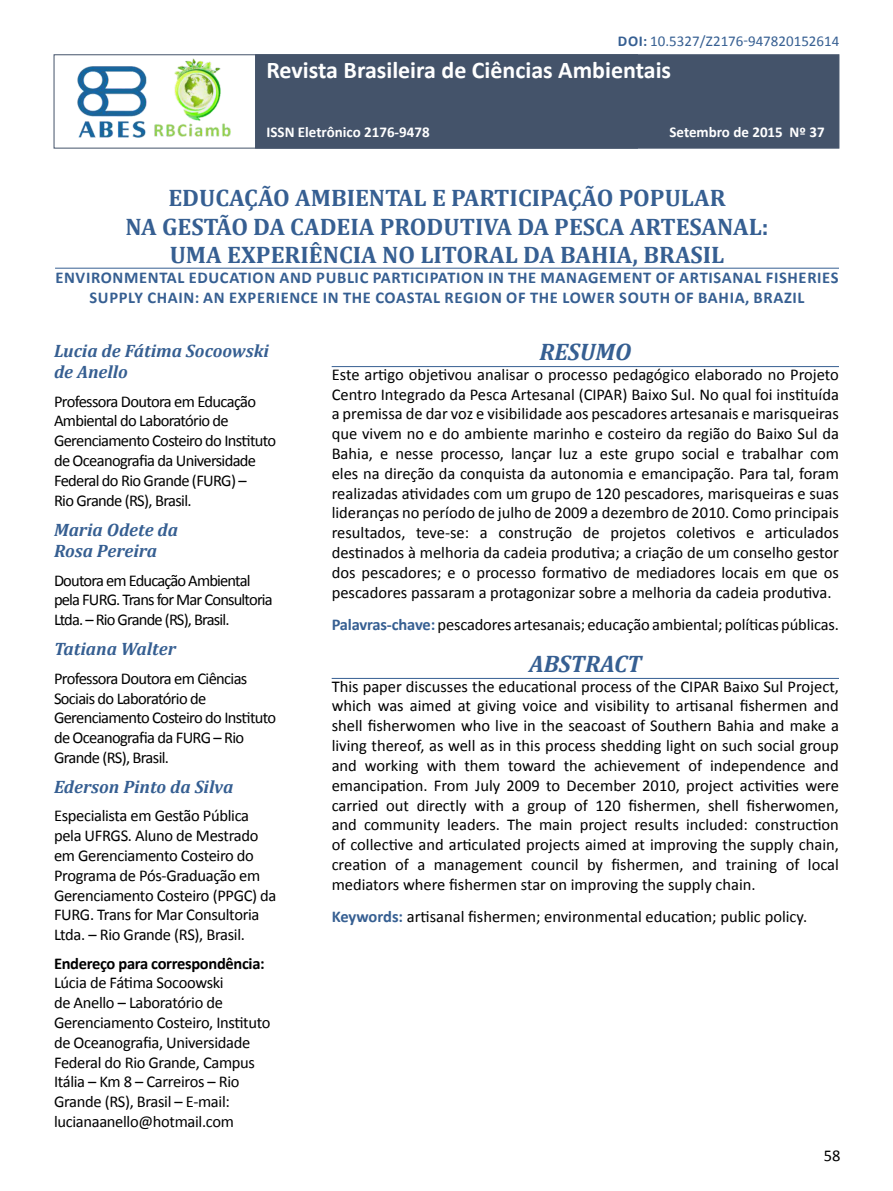
<style>
.page{position:relative;width:893px;height:1191px;background:#fff}
.page>*{position:absolute;margin:0;border:0;box-sizing:border-box;transform-origin:0 0}
.t1{font:700 24px/28.8px "Cambria";color:#365f92;text-align:center}
.t2{font:700 24px "Calibri";color:#fff}
.t3{font:italic 700 24px "Cambria";color:#365f92}
.t4{font:italic 700 18px/21.6px "Cambria";color:#365f92}
.t5{font:16.5px/19.8px "Calibri";letter-spacing:-.02em;color:#000}
.t6{font:16.5px/19.8px "Calibri";letter-spacing:-.04em;color:#000}
.t7{font:700 16.5px/19.8px "Calibri";letter-spacing:.04em;color:#365f92;text-align:center}
.t8{font:16.5px/19.8px "Calibri";letter-spacing:-.05em;color:#000}
.t9{font:16.5px "Calibri";color:#000}
.t10{font:700 16.5px "Calibri";letter-spacing:-.02em;color:#000}
.t11{font:700 15px "Calibri";color:#fff}
.t12{font:15px "Calibri";color:#365f92}
.s1{font-weight:700}
.s2{font-weight:700;color:#365f92}
</style>
<div class="page">
<div style="left:54px;top:54px;width:584px;height:94px;background:#fff;border:1px solid #44536a"></div>
<div style="left:255px;top:54px;width:584px;height:94px;background:#44536a"></div>
<img style="left:77px;top:58px;width:154px;height:80px">
<hr style="left:55px;top:268px;width:784px;height:1px;background:#365f92">
<hr style="left:332px;top:366px;width:507px;height:1px;background:#365f92">
<hr style="left:332px;top:678px;width:507px;height:1px;background:#365f92">
<p class="t12" style="left:618px;top:32px;width:223px"><span class="s1">DOI:</span> 10.5327/Z2176-947820152614</p>
<h1 class="t2" style="left:266px;top:55px;width:406px">Revista Brasileira de Ciências Ambientais</h1>
<p class="t11" style="left:266px;top:122px;width:165px">ISSN Eletrônico 2176-9478</p>
<p class="t11" style="left:669px;top:122px;width:157px">Setembro de 2015 Nº 37</p>
<h1 class="t1" style="left:125px;top:182px;width:645px">EDUCAÇÃO AMBIENTAL E PARTICIPAÇÃO POPULAR<br>NA GESTÃO DA CADEIA PRODUTIVA DA PESCA ARTESANAL:<br>UMA EXPERIÊNCIA NO LITORAL DA BAHIA, BRASIL</h1>
<p class="t7" style="left:55px;top:268px;width:785px">ENVIRONMENTAL EDUCATION AND PUBLIC PARTICIPATION IN THE MANAGEMENT OF ARTISANAL FISHERIES<br>SUPPLY CHAIN: AN EXPERIENCE IN THE COASTAL REGION OF THE LOWER SOUTH OF BAHIA, BRAZIL</p>
<p class="t4" style="left:54px;top:339px;width:216px">Lucia de Fátima Socoowski de Anello</p>
<p class="t6" style="left:54px;top:391px;width:224px">Professora Doutora em Educação<br>Ambiental do Laboratório de<br>Gerenciamento Costeiro do Instituto de Oceanografia da Universidade<br>Federal do Rio Grande (FURG) –<br>Rio Grande (RS), Brasil.</p>
<p class="t4" style="left:54px;top:518px;width:126px">Maria Odete da<br>Rosa Pereira</p>
<p class="t8" style="left:54px;top:570px;width:220px">Doutora em Educação Ambiental pela FURG. Trans for Mar Consultoria<br>Ltda. – Rio Grande (RS), Brasil.</p>
<p class="t4" style="left:54px;top:638px;width:123px">Tatiana Walter</p>
<p class="t6" style="left:54px;top:668px;width:224px">Professora Doutora em Ciências<br>Sociais do Laboratório de<br>Gerenciamento Costeiro do Instituto de Oceanografia da FURG – Rio<br>Grande (RS), Brasil.</p>
<p class="t4" style="left:54px;top:775px;width:181px">Ederson Pinto da Silva</p>
<p class="t5" style="left:54px;top:806px;width:224px">Especialista em Gestão Pública pela UFRGS. Aluno de Mestrado em Gerenciamento Costeiro do<br>Programa de Pós-Graduação em<br>Gerenciamento Costeiro (PPGC) da<br>FURG. Trans for Mar Consultoria<br>Ltda. – Rio Grande (RS), Brasil.</p>
<p class="t10" style="left:54px;top:952px;width:212px">Endereço para correspondência:</p>
<p class="t5" style="left:54px;top:973px;width:218px">Lúcia de Fátima Socoowski<br>de Anello – Laboratório de<br>Gerenciamento Costeiro, Instituto de Oceanografia, Universidade<br>Federal do Rio Grande, Campus<br>Itália – Km 8 – Carreiros – Rio<br>Grande (RS), Brasil – E-mail: lucianaanello@hotmail.com</p>
<h1 class="t3" style="left:539px;top:335px;width:93px">RESUMO</h1>
<p class="t5" style="left:332px;top:364px;width:509px;text-align:justify">Este artigo objetivou analisar o processo pedagógico elaborado no Projeto Centro Integrado da Pesca Artesanal (CIPAR) Baixo Sul. No qual foi instituída a premissa de dar voz e visibilidade aos pescadores artesanais e marisqueiras que vivem no e do ambiente marinho e costeiro da região do Baixo Sul da Bahia, e nesse processo, lançar luz a este grupo social e trabalhar com eles na direção da conquista da autonomia e emancipação. Para tal, foram realizadas atividades com um grupo de 120 pescadores, marisqueiras e suas lideranças no período de julho de 2009 a dezembro de 2010. Como principais resultados, teve‑se: a construção de projetos coletivos e articulados destinados à melhoria da cadeia produtiva; a criação de um conselho gestor dos pescadores; e o processo formativo de mediadores locais em que os pescadores passaram a protagonizar sobre a melhoria da cadeia produtiva.</p>
<p class="t5" style="left:332px;top:615px;width:509px"><span class="s2">Palavras‑chave:</span> pescadores artesanais; educação ambiental; políticas públicas.</p>
<h1 class="t3" style="left:529px;top:646px;width:114px">ABSTRACT</h1>
<p class="t5" style="left:332px;top:676px;width:509px;text-align:justify">This paper discusses the educational process of the CIPAR Baixo Sul Project, which was aimed at giving voice and visibility to artisanal fishermen and shell fisherwomen who live in the seacoast of Southern Bahia and make a living thereof, as well as in this process shedding light on such social group and working with them toward the achievement of independence and emancipation. From July 2009 to December 2010, project activities were carried out directly with a group of 120 fishermen, shell fisherwomen, and community leaders. The main project results included: construction of collective and articulated projects aimed at improving the supply chain, creation of a management council by fishermen, and training of local mediators where fishermen star on improving the supply chain.</p>
<p class="t9" style="left:332px;top:906px;width:477px"><span class="s2">Keywords:</span> artisanal fishermen; environmental education; public policy.</p>
<p class="t5" style="left:824px;top:1145px;width:18px">58</p>
</div>
